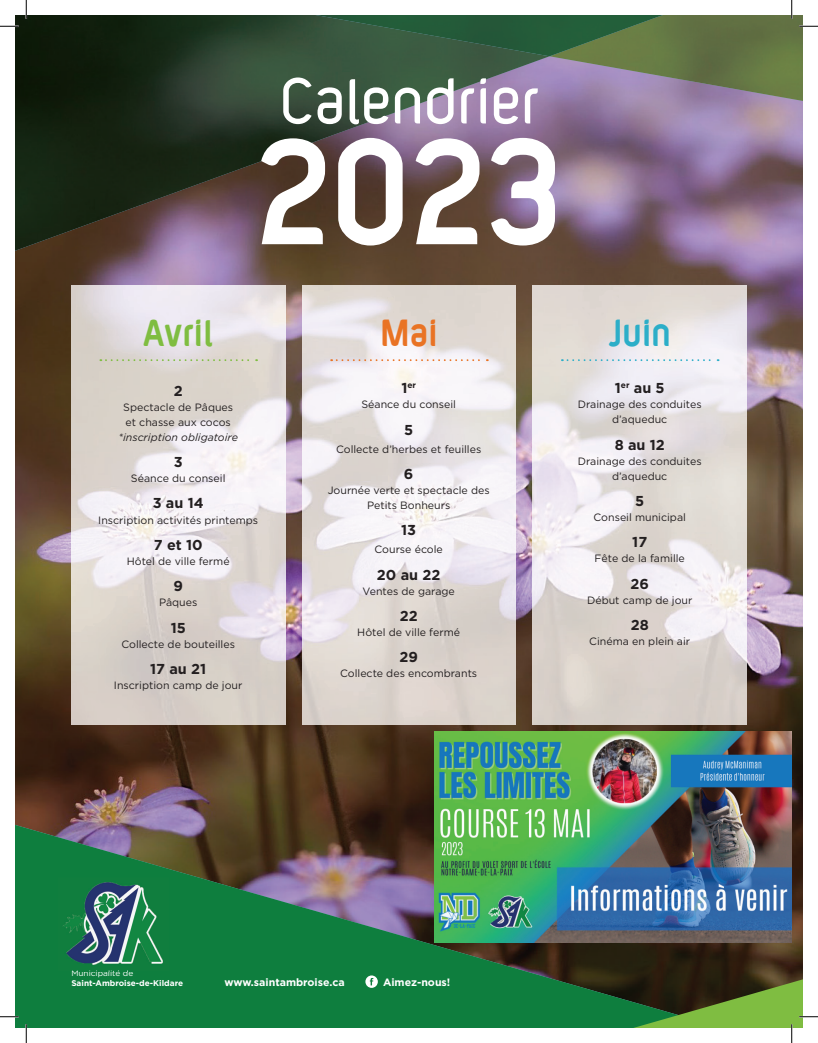
<style>
.page{position:relative;width:818px;height:1043px;background:#fff}
.page>*{position:absolute;margin:0;border:0;box-sizing:border-box;transform-origin:0 0}
.t1{font:700 condensed 163.75px "Layar Bahtera Dd W01";color:#fff}
.t2{font:condensed 71.25px "Layar Bahtera Dd W01";letter-spacing:.005em;color:#fff}
.t3{font:700 condensed 41.25px "Layar Bahtera Dd W01";color:#7fbd41}
.t4{font:700 condensed 41.25px "Layar Bahtera Dd W01";color:#2caec8}
.t5{font:700 condensed 41.25px "Layar Bahtera Dd W01";color:#e97324}
.t6{font:700 14.38px "Gotham HTF";color:#231f20}
.t7{font:10.62px/15px "Gotham HTF";color:#231f20;text-align:center}
.t8{font:700 10.62px "Gotham HTF";color:#fff}
.t9{font:italic 10.62px "Gotham HTF";color:#231f20}
.t10{font:700 8.38px "Gotham HTF";color:#231f20}
.t11{font:700 8.25px "Gotham HTF";color:#fff}
.t12{font:8.25px "Gotham HTF";color:#fff}
.s1{font-size:14.38px}
</style>
<div class="page">
<img style="left:15px;top:101px;width:787px;height:878px">
<svg style="left:15px;top:824px;width:708px;height:204px;fill:#0e7e3e"></svg>
<img style="left:15px;top:15px;width:534px;height:236px">
<img style="left:549px;top:15px;width:253px;height:86px">
<img style="left:315px;top:15px;width:348px;height:41px">
<svg style="left:365px;top:975px;width:13px;height:12px"></svg>
<img style="left:71px;top:285px;width:214px;height:440px">
<img style="left:302px;top:285px;width:214px;height:440px">
<img style="left:532px;top:285px;width:214px;height:440px">
<svg style="left:100px;top:359px;width:157px;height:2px"></svg>
<svg style="left:331px;top:359px;width:157px;height:2px"></svg>
<svg style="left:562px;top:359px;width:156px;height:2px"></svg>
<img style="left:58px;top:877px;width:111px;height:94px">
<img style="left:72px;top:970px;width:61px;height:1px">
<img style="left:434px;top:731px;width:357px;height:211px">
<svg style="left:0;top:25px;width:19px;height:2px"></svg>
<svg style="left:799px;top:25px;width:19px;height:2px"></svg>
<svg style="left:0;top:1015px;width:19px;height:2px"></svg>
<svg style="left:25px;top:0;width:2px;height:19px"></svg>
<svg style="left:25px;top:1024px;width:2px;height:18px"></svg>
<svg style="left:790px;top:0;width:2px;height:19px"></svg>
<svg style="left:633px;top:979px;width:185px;height:63px"></svg>
<h2 class="t2" style="left:279px;top:68px;width:260px">Calendrier</h2>
<h1 class="t1" style="left:254px;top:114px;width:310px">2023</h1>
<h3 class="t3" style="left:144px;top:313px;width:71px">Avril</h3>
<h3 class="t5" style="left:380px;top:313px;width:59px">Mai</h3>
<h3 class="t4" style="left:608px;top:313px;width:64px">Juin</h3>
<h3 class="t6" style="left:174px;top:382px;width:10px">2</h3>
<p class="t7" style="left:123px;top:399px;width:111px;text-align:left">Spectacle de Pâques et chasse aux cocos</p>
<p class="t9" style="left:118px;top:431px;width:121px">*inscription obligatoire</p>
<h3 class="t6" style="left:174px;top:454px;width:10px">3</h3>
<p class="t7" style="left:131px;top:471px;width:96px">Séance du conseil</p>
<h3 class="t6" style="left:153px;top:495px;width:52px">3 au 14</h3>
<p class="t7" style="left:98px;top:512px;width:161px">Inscription activités printemps</p>
<h3 class="t6" style="left:154px;top:536px;width:50px">7 et 10</h3>
<p class="t7" style="left:127px;top:553px;width:104px">Hôtel de ville fermé</p>
<h3 class="t6" style="left:173px;top:578px;width:11px">9</h3>
<p class="t7" style="left:159px;top:595px;width:40px">Pâques</p>
<h3 class="t6" style="left:171px;top:619px;width:17px">15</h3>
<p class="t7" style="left:121px;top:636px;width:115px">Collecte de bouteilles</p>
<h3 class="t6" style="left:150px;top:660px;width:58px">17 au 21</h3>
<p class="t7" style="left:114px;top:677px;width:130px">Inscription camp de jour</p>
<p class="t10" style="left:401px;top:380px;width:16px"><span class="s1">1</span>er</p>
<p class="t7" style="left:361px;top:397px;width:96px">Séance du conseil</p>
<h3 class="t6" style="left:404px;top:421px;width:11px">5</h3>
<p class="t7" style="left:336px;top:441px;width:147px">Collecte d’herbes et feuilles</p>
<h3 class="t6" style="left:404px;top:465px;width:11px">6</h3>
<p class="t7" style="left:328px;top:482px;width:163px">Journée verte et spectacle des<br>Petits Bonheurs</p>
<h3 class="t6" style="left:401px;top:522px;width:16px">13</h3>
<p class="t7" style="left:374px;top:542px;width:70px">Course école</p>
<h3 class="t6" style="left:377px;top:566px;width:65px">20 au 22</h3>
<p class="t7" style="left:362px;top:583px;width:94px">Ventes de garage</p>
<h3 class="t6" style="left:400px;top:607px;width:19px">22</h3>
<p class="t7" style="left:357px;top:624px;width:104px">Hôtel de ville fermé</p>
<h3 class="t6" style="left:399px;top:649px;width:20px">29</h3>
<p class="t7" style="left:340px;top:666px;width:139px">Collecte des encombrants</p>
<h3 class="t6" style="left:614px;top:380px;width:51px">1<sup>er</sup> au 5</h3>
<p class="t7" style="left:577px;top:397px;width:125px">Drainage des conduites d’aqueduc</p>
<h3 class="t6" style="left:614px;top:436px;width:52px">8 au 12</h3>
<p class="t7" style="left:577px;top:453px;width:125px">Drainage des conduites d’aqueduc</p>
<h3 class="t6" style="left:635px;top:492px;width:11px">5</h3>
<p class="t7" style="left:593px;top:509px;width:94px">Conseil municipal</p>
<h3 class="t6" style="left:632px;top:534px;width:16px">17</h3>
<p class="t7" style="left:594px;top:551px;width:92px">Fête de la famille</p>
<h3 class="t6" style="left:630px;top:575px;width:20px">26</h3>
<p class="t7" style="left:587px;top:592px;width:107px">Début camp de jour</p>
<h3 class="t6" style="left:630px;top:616px;width:20px">28</h3>
<p class="t7" style="left:589px;top:633px;width:102px">Cinéma en plein air</p>
<p class="t12" style="left:71px;top:968px;width:63px">Municipalité de</p>
<p class="t11" style="left:71px;top:978px;width:113px">Saint-Ambroise-de-Kildare</p>
<p class="t8" style="left:224px;top:975px;width:122px">www.saintambroise.ca</p>
<p class="t8" style="left:383px;top:975px;width:69px">Aimez-nous!</p>
</div>
